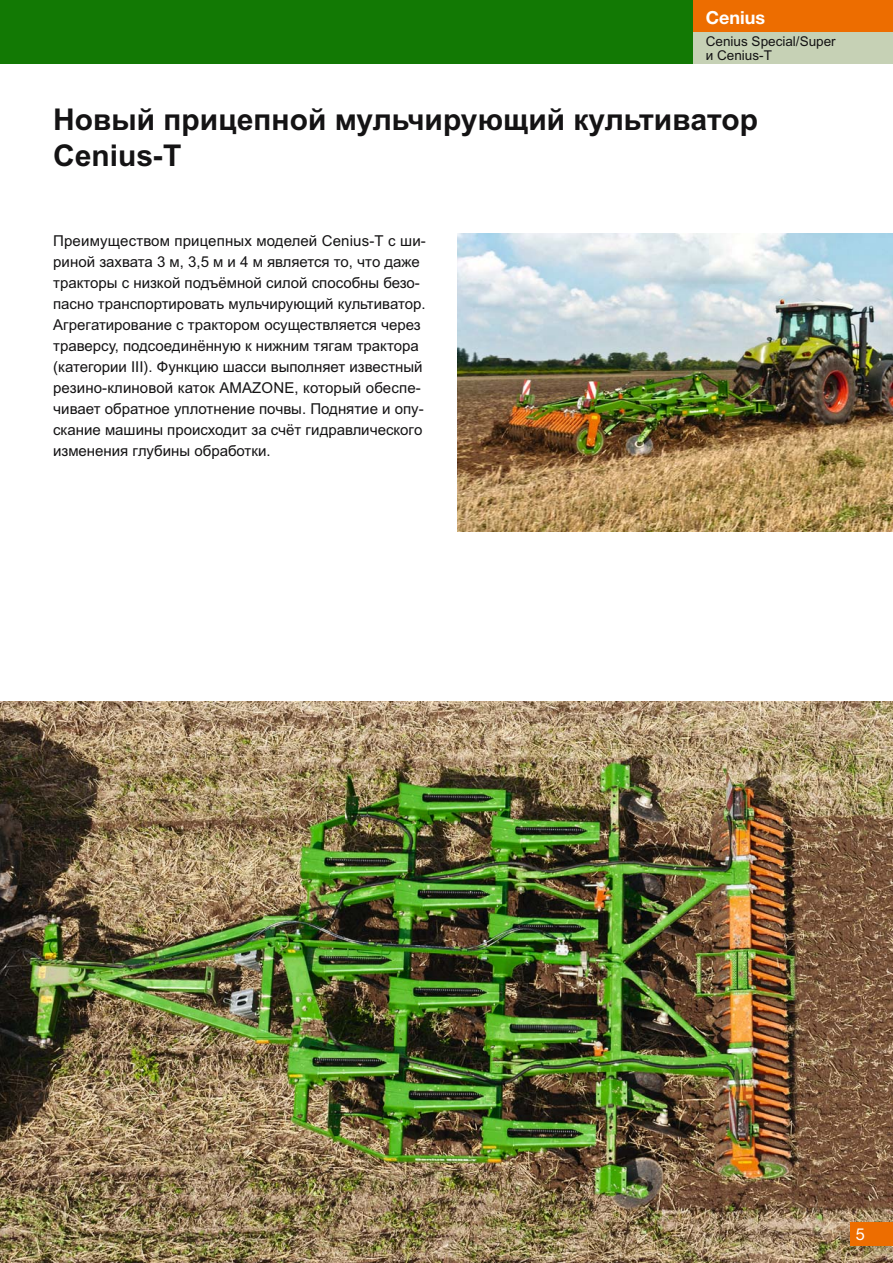
<style>
.page{position:relative;width:893px;height:1263px;background:#fff}
.page>*{position:absolute;margin:0;border:0;box-sizing:border-box;transform-origin:0 0}
.t1{font:700 30px/36px "Arial Cyr";color:#141314}
.t2{font:700 18px "Helvetica Neue";color:#fff}
.t3{font:16.5px "Helvetica Neue";color:#fff}
.t4{font:15px/21px "Arial Cyr";color:#141314}
.t5{font:13.5px/14.2px "Arial Cyr";color:#141314}
</style>
<div class="page">
<img style="left:0;top:702px;width:437px;height:561px">
<div style="left:0;top:0;width:693px;height:64px;background:#127904"></div>
<img style="left:437px;top:0;width:456px;height:1263px">
<p class="t2" style="left:706px;top:11px;width:61px">Cenius</p>
<p class="t5" style="left:706px;top:35px;width:131px">Cenius Special/Super и Cenius-T</p>
<h1 class="t1" style="left:53px;top:104px;width:706px">Новый прицепной мульчирующий культиватор<br>Cenius-T</h1>
<p class="t4" style="left:53px;top:231px;width:374px">Преимуществом прицепных моделей Cenius-T с ши&shy;риной захвата 3 м, 3,5 м и 4 м является то, что даже тракторы с низкой подъёмной силой способны безо&shy;пасно транспортировать мульчирующий культиватор.<br>Агрегатирование с трактором осуществляется через траверсу, подсоединённую к нижним тягам трактора (категории III). Функцию шасси выполняет известный резино-клиновой каток AMAZONE, который обеспе&shy;чивает обратное уплотнение почвы. Поднятие и опу&shy;скание машины происходит за счёт гидравлического изменения глубины обработки.</p>
<p class="t3" style="left:856px;top:1228px;width:11px">5</p>
</div>
